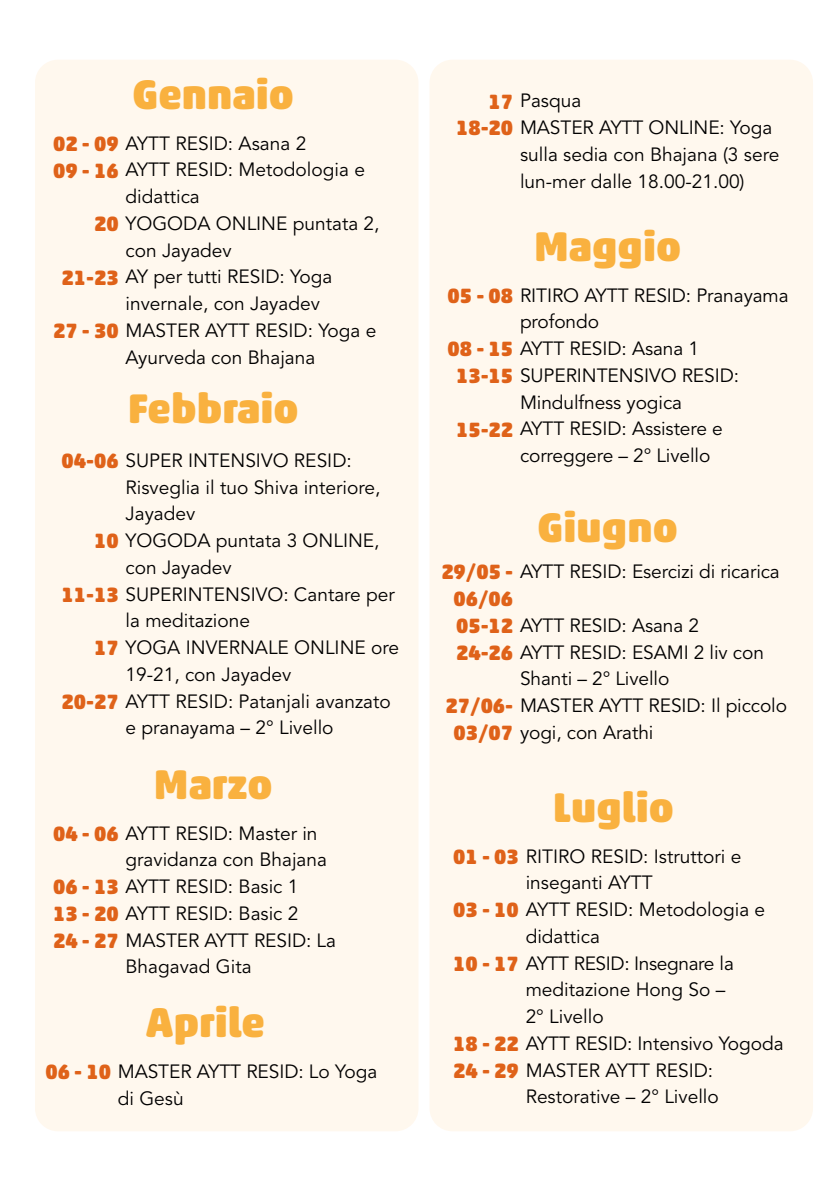
<style>
.page{position:relative;width:840px;height:1191px;background:#fff}
.page>*{position:absolute;margin:0;border:0;box-sizing:border-box;transform-origin:0 0}
.t1{font:900 42px "Akko Rounded Std";color:#f9b13f}
.t2{font:900 21px "Akko Rounded Std";color:#df6219}
.t3{font:19.2px/26.8px "Avenir";color:#000}
.t4{font:19.2px "Avenir";letter-spacing:-.02em;color:#000}
.s1{font-family:"Akko Rounded Std";font-weight:900;font-size:21px;color:#df6219}
</style>
<div class="page">
<div style="left:35px;top:60px;width:383px;height:1071px;background:#fff8ee;border-radius:23px"></div>
<div style="left:429px;top:60px;width:383px;height:1071px;background:#fff8ee;border-radius:23px"></div>
<h1 class="t1" style="left:132px;top:68px;width:163px">Gennaio</h1>
<p class="t3" style="left:53px;top:130px;width:313px"><span class="s1">02 - 09</span> AYTT RESID: Asana 2<br><span class="s1">09 - 16</span> AYTT RESID: Metodologia e</p>
<p class="t3" style="left:94px;top:210px;width:287px"><span class="s1">20</span> YOGODA ONLINE puntata 2,</p>
<p class="t3" style="left:61px;top:264px;width:272px"><span class="s1">21-23</span> AY per tutti RESID: Yoga</p>
<p class="t3" style="left:53px;top:317px;width:324px"><span class="s1">27 - 30</span> MASTER AYTT RESID: Yoga e</p>
<p class="t3" style="left:125px;top:184px;width:76px">didattica</p>
<p class="t3" style="left:125px;top:237px;width:108px">con Jayadev</p>
<p class="t3" style="left:125px;top:290px;width:196px">invernale, con Jayadev</p>
<p class="t3" style="left:125px;top:344px;width:191px">Ayurveda con Bhajana</p>
<h1 class="t1" style="left:128px;top:382px;width:172px">Febbraio</h1>
<p class="t3" style="left:61px;top:447px;width:291px"><span class="s1">04-06</span> SUPER INTENSIVO RESID:</p>
<p class="t3" style="left:125px;top:474px;width:256px">Risveglia il tuo Shiva interiore,<br>Jayadev</p>
<p class="t3" style="left:125px;top:554px;width:108px">con Jayadev</p>
<p class="t3" style="left:125px;top:608px;width:126px">la meditazione</p>
<p class="t3" style="left:125px;top:661px;width:167px">19-21, con Jayadev</p>
<p class="t3" style="left:125px;top:715px;width:209px">e pranayama – 2° Livello</p>
<p class="t3" style="left:94px;top:527px;width:287px"><span class="s1">10</span> YOGODA puntata 3 ONLINE,</p>
<p class="t3" style="left:61px;top:581px;width:334px"><span class="s1">11-13</span> SUPERINTENSIVO: Cantare per</p>
<p class="t3" style="left:94px;top:634px;width:306px"><span class="s1">17</span> YOGA INVERNALE ONLINE ore</p>
<p class="t3" style="left:61px;top:688px;width:330px"><span class="s1">20-27</span> AYTT RESID: Patanjali avanzato</p>
<h1 class="t1" style="left:154px;top:758px;width:120px">Marzo</h1>
<p class="t3" style="left:53px;top:820px;width:266px"><span class="s1">04 - 06</span> AYTT RESID: Master in</p>
<p class="t3" style="left:53px;top:873px;width:284px"><span class="s1">06 - 13</span> AYTT RESID: Basic 1<br><span class="s1">13 - 20</span> AYTT RESID: Basic 2<br><span class="s1">24 - 27</span> MASTER AYTT RESID: La</p>
<p class="t3" style="left:125px;top:846px;width:203px">gravidanza con Bhajana</p>
<p class="t3" style="left:125px;top:953px;width:127px">Bhagavad Gita</p>
<h1 class="t1" style="left:146px;top:996px;width:121px">Aprile</h1>
<p class="t3" style="left:45px;top:1058px;width:333px"><span class="s1">06 - 10</span> MASTER AYTT RESID: Lo Yoga</p>
<p class="t3" style="left:118px;top:1085px;width:67px">di Gesù</p>
<p class="t3" style="left:456px;top:88px;width:317px;text-indent:33px"><span class="s1">17</span> Pasqua<br><span class="s1">18-20</span> MASTER AYTT ONLINE: Yoga</p>
<p class="t3" style="left:519px;top:141px;width:261px">sulla sedia con Bhajana (3 sere lun-mer dalle 18.00-21.00)</p>
<h1 class="t1" style="left:533px;top:220px;width:149px">Maggio</h1>
<p class="t3" style="left:447px;top:282px;width:342px"><span class="s1">05 - 08</span> RITIRO AYTT RESID: Pranayama</p>
<p class="t3" style="left:456px;top:336px;width:284px;text-indent:-8px"><span class="s1">08 - 15</span> AYTT RESID: Asana 1<br><span class="s1">13-15</span> SUPERINTENSIVO RESID:</p>
<p class="t3" style="left:456px;top:416px;width:268px"><span class="s1">15-22</span> AYTT RESID: Assistere e</p>
<p class="t3" style="left:519px;top:309px;width:80px">profondo</p>
<p class="t3" style="left:519px;top:389px;width:163px">Mindulfness yogica</p>
<p class="t3" style="left:519px;top:443px;width:192px">correggere – 2° Livello</p>
<h1 class="t1" style="left:537px;top:501px;width:142px">Giugno</h1>
<p class="t3" style="left:441px;top:559px;width:340px"><span class="s1">29/05 -</span> AYTT RESID: Esercizi di ricarica</p>
<p class="t2" style="left:453px;top:586px;width:61px">06/06</p>
<p class="t3" style="left:456px;top:612px;width:309px"><span class="s1">05-12</span> AYTT RESID: Asana 2<br><span class="s1">24-26</span> AYTT RESID: ESAMI 2 liv con</p>
<p class="t3" style="left:453px;top:692px;width:335px;text-indent:-8px"><span class="s1">27/06-</span> MASTER AYTT RESID: Il piccolo<br><span class="s1">03/07</span> yogi, con Arathi</p>
<p class="t3" style="left:519px;top:666px;width:151px">Shanti – 2° Livello</p>
<h1 class="t1" style="left:552px;top:781px;width:123px">Luglio</h1>
<p class="t3" style="left:453px;top:843px;width:289px"><span class="s1">01 - 03</span> RITIRO RESID: Istruttori e</p>
<p class="t3" style="left:453px;top:896px;width:313px"><span class="s1">03 - 10</span> AYTT RESID: Metodologia e</p>
<p class="t4" style="left:453px;top:952px;width:282px"><span class="s1">10 - 17</span> AYTT RESID: Insegnare la</p>
<p class="t3" style="left:525px;top:870px;width:128px">inseganti AYTT</p>
<p class="t3" style="left:525px;top:923px;width:76px">didattica</p>
<p class="t3" style="left:525px;top:976px;width:201px">meditazione Hong So –<br>2° Livello</p>
<p class="t3" style="left:453px;top:1030px;width:332px"><span class="s1">18 - 22</span> AYTT RESID: Intensivo Yogoda<br><span class="s1">24 - 29</span> MASTER AYTT RESID:</p>
<p class="t3" style="left:525px;top:1083px;width:194px">Restorative – 2° Livello</p>
</div>
